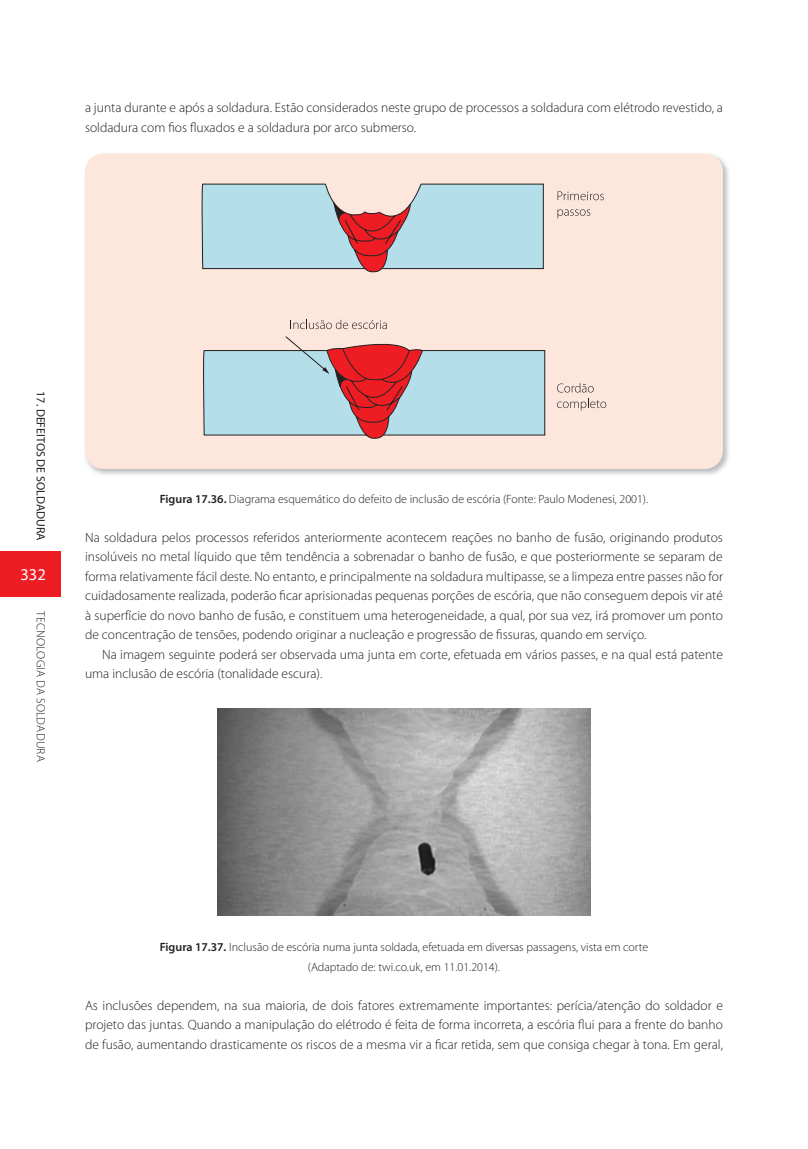
<style>
.page{position:relative;width:808px;height:1149px;background:#fff}
.page>*{position:absolute;margin:0;border:0;box-sizing:border-box;transform-origin:0 0}
.t1{font:16.5px "Myriad Pro";color:#fff}
.t2{font:300 13.5px/19.5px "Myriad Pro";color:#231f20}
.t3{font:300 12px/19.5px "Myriad Pro";color:#231f20;text-align:center}
.t4{font:12px "Myriad Pro";color:#231f20}
.t5{font:300 12px "Myriad Pro";letter-spacing:.02em;color:#231f20}
.s1{font-weight:600}
</style>
<div class="page">
<div style="left:0;top:551px;width:60px;height:46px;background:#ee1d23"></div>
<img style="left:85px;top:154px;width:644px;height:321px">
<div style="left:85px;top:153px;width:638px;height:316px;background:#fde7dc;border-radius:18px"></div>
<svg style="left:201px;top:183px;width:343px;height:90px;background:#bdcad2"></svg>
<svg style="left:293px;top:319px;width:94px;height:10px"></svg>
<svg style="left:203px;top:336px;width:342px;height:103px"></svg>
<svg style="left:557px;top:191px;width:47px;height:9px"></svg>
<svg style="left:557px;top:209px;width:33px;height:9px"></svg>
<svg style="left:557px;top:383px;width:37px;height:9px"></svg>
<svg style="left:557px;top:398px;width:49px;height:12px"></svg>
<img style="left:217px;top:708px;width:373px;height:207px">
<p class="t2" style="left:85px;top:98px;width:639px">a junta durante e após a soldadura. Estão considerados neste grupo de processos a soldadura com elétrodo revestido, a soldadura com fios fluxados e a soldadura por arco submerso.</p>
<p class="t4" style="left:47px;top:391px;width:151px;rotate:90deg">17. DEFEITOS DE SOLDADURA</p>
<p class="t1" style="left:20px;top:565px;width:27px">332</p>
<p class="t5" style="left:47px;top:611px;width:152px;rotate:90deg">TECNOLOGIA DA SOLDADURA</p>
<p class="t3" style="left:160px;top:489px;width:490px"><span class="s1">Figura 17.36.</span> Diagrama esquemático do defeito de inclusão de escória (Fonte: Paulo Modenesi, 2001).</p>
<p class="t2" style="left:85px;top:527px;width:639px;text-align:justify">Na soldadura pelos processos referidos anteriormente acontecem reações no banho de fusão, originando produtos insolúveis no metal líquido que têm tendência a sobrenadar o banho de fusão, e que posteriormente se separam de forma relativamente fácil deste. No entanto, e principalmente na soldadura multipasse, se a limpeza entre passes não for cuidadosamente realizada, poderão ficar aprisionadas pequenas porções de escória, que não conseguem depois vir até à superfície do novo banho de fusão, e constituem uma heterogeneidade, a qual, por sua vez, irá promover um ponto de concentração de tensões, podendo originar a nucleação e progressão de fissuras, quando em serviço.</p>
<p class="t2" style="left:85px;top:644px;width:639px;text-indent:17px">Na imagem seguinte poderá ser observada uma junta em corte, efetuada em vários passes, e na qual está patente uma inclusão de escória (tonalidade escura).</p>
<p class="t3" style="left:160px;top:937px;width:490px"><span class="s1">Figura 17.37.</span> Inclusão de escória numa junta soldada, efetuada em diversas passagens, vista em corte (Adaptado de: twi.co.uk, em 11.01.2014).</p>
<p class="t2" style="left:85px;top:995px;width:639px;text-align:justify">As inclusões dependem, na sua maioria, de dois fatores extremamente importantes: perícia/atenção do soldador e projeto das juntas. Quando a manipulação do elétrodo é feita de forma incorreta, a escória flui para a frente do banho de fusão, aumentando drasticamente os riscos de a mesma vir a ficar retida, sem que consiga chegar à tona. Em geral,</p>
</div>
